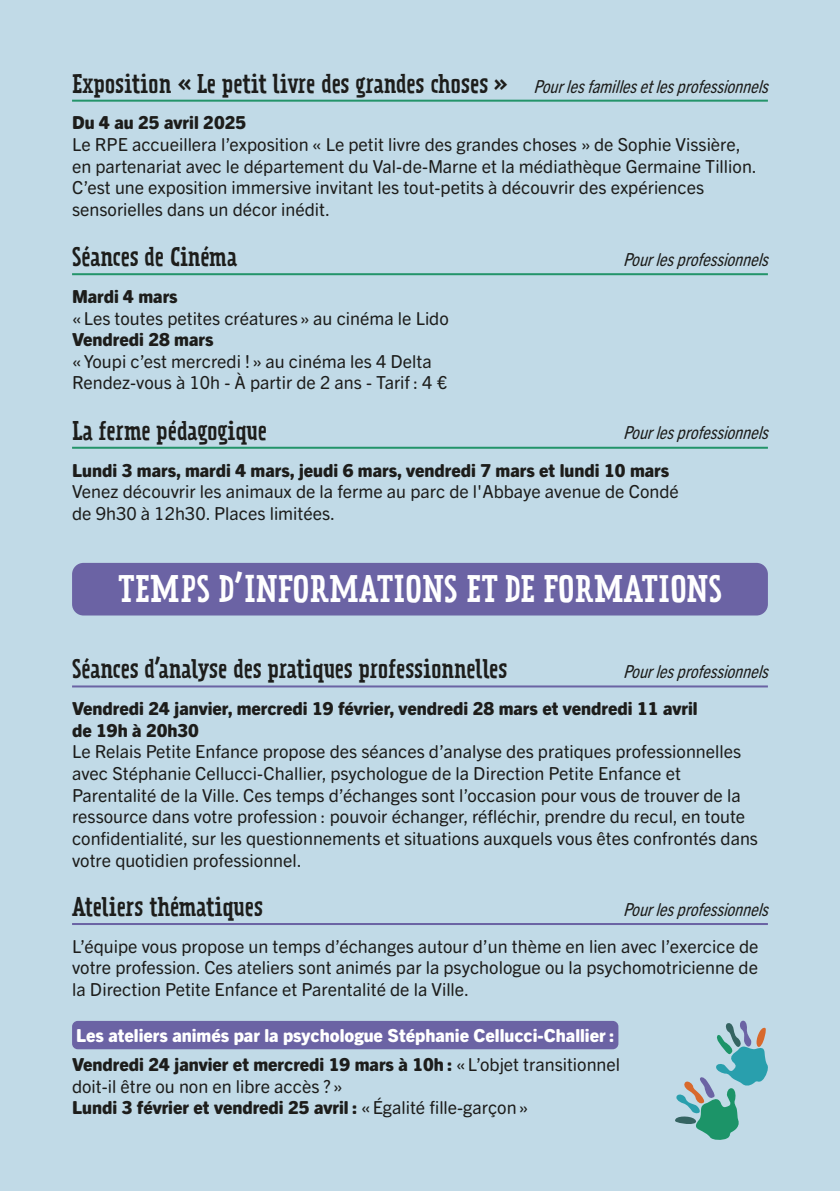
<style>
.page{position:relative;width:840px;height:1191px;background:#fff}
.page>*{position:absolute;margin:0;border:0;box-sizing:border-box;transform-origin:0 0}
.t1{font:34px "Prater Serif Pro";letter-spacing:.01em;color:#fff}
.t2{font:24px "Prater Serif Pro";color:#1d1d1b}
.t3{font:18px/21.6px "Trade Gothic Next SR Pro";color:#1d1d1b}
.t4{font:800 18px/21.6px "Trade Gothic Next SR Pro";color:#1d1d1b}
.t5{font:italic condensed 18px "Trade Gothic Next SR Pro";color:#1d1d1b}
.t6{font:800 18px "Trade Gothic Next SR Pro";color:#fff}
.s1{font-weight:800}
.s2{font-weight:400}
</style>
<div class="page">
<div style="left:0;top:0;width:839px;height:1191px;background:#c1dae7"></div>
<div style="left:72px;top:563px;width:695px;height:52px;background:#6b63a4;border-radius:11px"></div>
<hr style="left:72px;top:100px;width:695px;height:2px;background:#23946a">
<hr style="left:72px;top:273px;width:695px;height:2px;background:#23946a">
<hr style="left:72px;top:447px;width:695px;height:2px;background:#23946a">
<hr style="left:72px;top:685px;width:695px;height:2px;background:#6b63a4">
<div style="left:72px;top:1021px;width:546px;height:28px;background:#6b63a4;border-radius:6px"></div>
<hr style="left:72px;top:923px;width:695px;height:2px;background:#6b63a4">
<svg style="left:675px;top:1020px;width:93px;height:120px"></svg>
<p class="t2" style="left:72px;top:68px;width:437px">Exposition « Le petit livre des grandes choses »</p>
<p class="t5" style="left:533px;top:74px;width:242px">Pourlesfamillesetlesprofessionnels</p>
<p class="t4" style="left:72px;top:111px;width:175px">Du 4 au 25 avril 2025</p>
<p class="t3" style="left:72px;top:132px;width:686px">Le RPE accueillera l’exposition « Le petit livre des grandes choses » de Sophie Vissière, en partenariat avec le département du Val-de-Marne et la médiathèque Germaine Tillion.<br>C’est une exposition immersive invitant les tout-petits à découvrir des expériences sensorielles dans un décor inédit.</p>
<p class="t2" style="left:72px;top:241px;width:166px">Séances de Cinéma</p>
<p class="t5" style="left:622px;top:247px;width:152px">Pourlesprofessionnels</p>
<p class="t4" style="left:72px;top:284px;width:107px">Mardi 4 mars</p>
<p class="t3" style="left:72px;top:306px;width:378px">« Les toutes petites créatures » au cinéma le Lido</p>
<p class="t4" style="left:72px;top:327px;width:143px">Vendredi 28 mars</p>
<p class="t3" style="left:72px;top:349px;width:376px">« Youpi c’est mercredi ! » au cinéma les 4 Delta<br>Rendez-vous à 10h - À partir de 2 ans - Tarif : 4 €</p>
<p class="t2" style="left:72px;top:415px;width:196px">La ferme pédagogique</p>
<p class="t5" style="left:622px;top:420px;width:152px">Pourlesprofessionnels</p>
<p class="t4" style="left:72px;top:458px;width:598px">Lundi 3 mars, mardi 4 mars, jeudi 6 mars, vendredi 7 mars et lundi 10 mars</p>
<p class="t3" style="left:72px;top:479px;width:608px">Venez découvrir les animaux de la ferme au parc de l'Abbaye avenue de Condé de 9h30 à 12h30. Places limitées.</p>
<p class="t1" style="left:118px;top:567px;width:605px">TEMPS D’INFORMATIONS ET DE FORMATIONS</p>
<p class="t2" style="left:72px;top:653px;width:437px">Séances d’analyse des pratiques professionnelles</p>
<p class="t5" style="left:622px;top:659px;width:152px">Pourlesprofessionnels</p>
<p class="t4" style="left:72px;top:696px;width:626px">Vendredi 24 janvier, mercredi 19 février, vendredi 28 mars et vendredi 11 avril de 19h à 20h30</p>
<p class="t3" style="left:72px;top:740px;width:687px">Le Relais Petite Enfance propose des séances d’analyse des pratiques professionnelles avec Stéphanie Cellucci-Challier, psychologue de la Direction Petite Enfance et Parentalité de la Ville. Ces temps d’échanges sont l’occasion pour vous de trouver de la ressource dans votre profession : pouvoir échanger, réfléchir, prendre du recul, en toute confidentialité, sur les questionnements et situations auxquels vous êtes confrontés dans votre quotidien professionnel.</p>
<p class="t2" style="left:72px;top:891px;width:193px">Ateliers thématiques</p>
<p class="t5" style="left:622px;top:897px;width:152px">Pourlesprofessionnels</p>
<p class="t3" style="left:72px;top:934px;width:687px;text-align:justify">L’équipe vous propose un temps d’échanges autour d’un thème en lien avec l’exercice de votre profession. Ces ateliers sont animés par la psychologue ou la psychomotricienne de la Direction Petite Enfance et Parentalité de la Ville.</p>
<p class="t6" style="left:76px;top:1022px;width:539px">Les ateliers animés par la psychologue Stéphanie Cellucci-Challier :</p>
<p class="t3" style="left:72px;top:1052px;width:549px"><span class="s1">Vendredi 24 janvier et mercredi 19 mars à 10h :</span> « L’objet transitionnel doit-il être ou non en libre accès ? »</p>
<p class="t4" style="left:72px;top:1095px;width:457px">Lundi 3 février et vendredi 25 avril : <span class="s2">« Égalité fille-garçon »</span></p>
</div>
